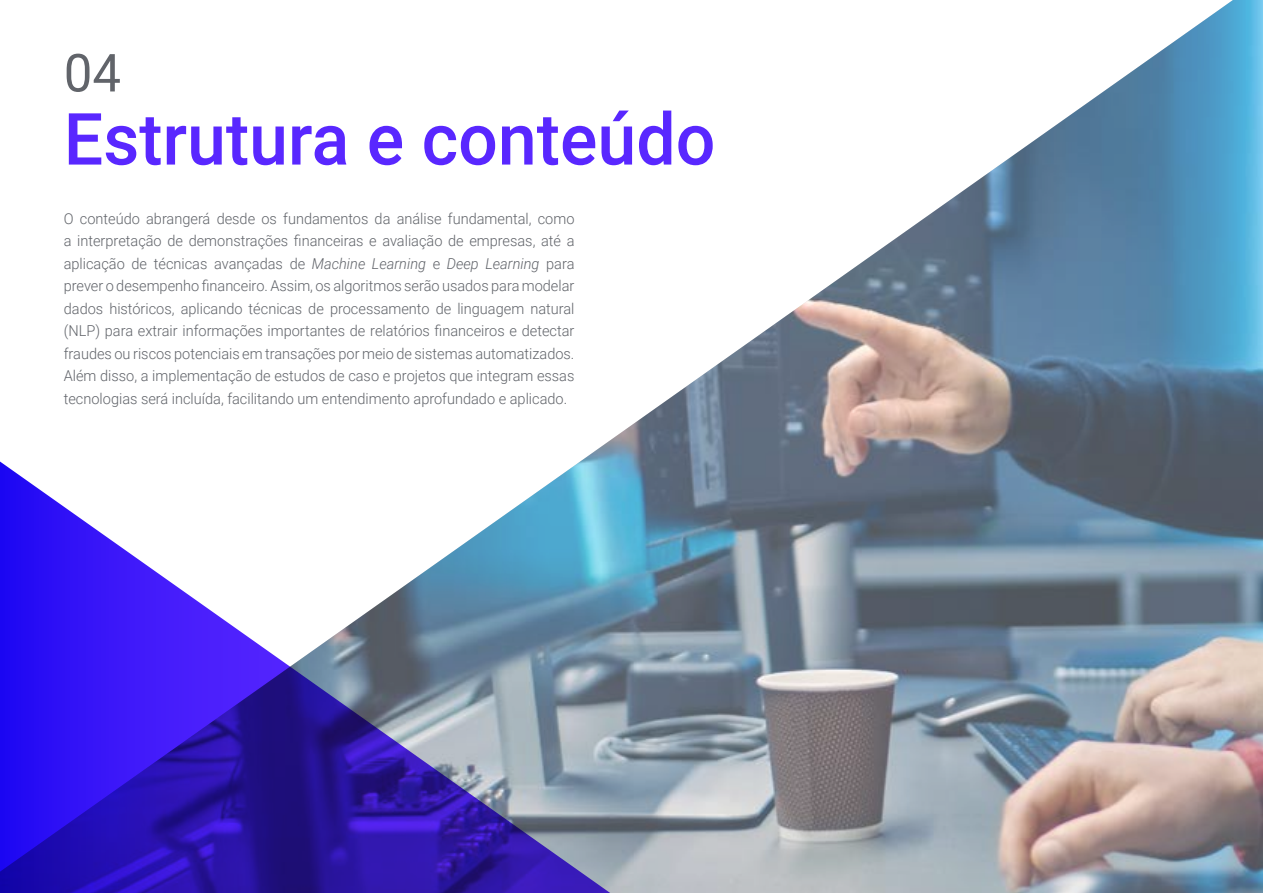
<style>
.page{position:relative;width:1263px;height:893px;background:#fff}
.page>*{position:absolute;margin:0;border:0;box-sizing:border-box;transform-origin:0 0}
.t1{font:500 72px "Roboto";color:#5927ff}
.t2{font:52.5px "Roboto";color:#61646a}
.t3{font:300 15px/22.5px "Roboto";color:#61646a;text-align:justify}
.s1{font-style:italic}
</style>
<div class="page">
<img style="left:602px;top:0;width:661px;height:893px">
<svg style="left:0;top:446px;width:640px;height:447px"></svg>
<h2 class="t2" style="left:64px;top:36px;width:59px">04</h2>
<h1 class="t1" style="left:64px;top:89px;width:653px">Estrutura e conteúdo</h1>
<p class="t3" style="left:64px;top:207px;width:512px">O conteúdo abrangerá desde os fundamentos da análise fundamental, como a interpretação de demonstrações financeiras e avaliação de empresas, até a aplicação de técnicas avançadas de <span class="s1">Machine Learning</span> e <span class="s1">Deep Learning</span> para prever o desempenho financeiro. Assim, os algoritmos serão usados para modelar dados históricos, aplicando técnicas de processamento de linguagem natural (NLP) para extrair informações importantes de relatórios financeiros e detectar fraudes ou riscos potenciais em transações por meio de sistemas automatizados.<br>Além disso, a implementação de estudos de caso e projetos que integram essas tecnologias será incluída, facilitando um entendimento aprofundado e aplicado.</p>
</div>
